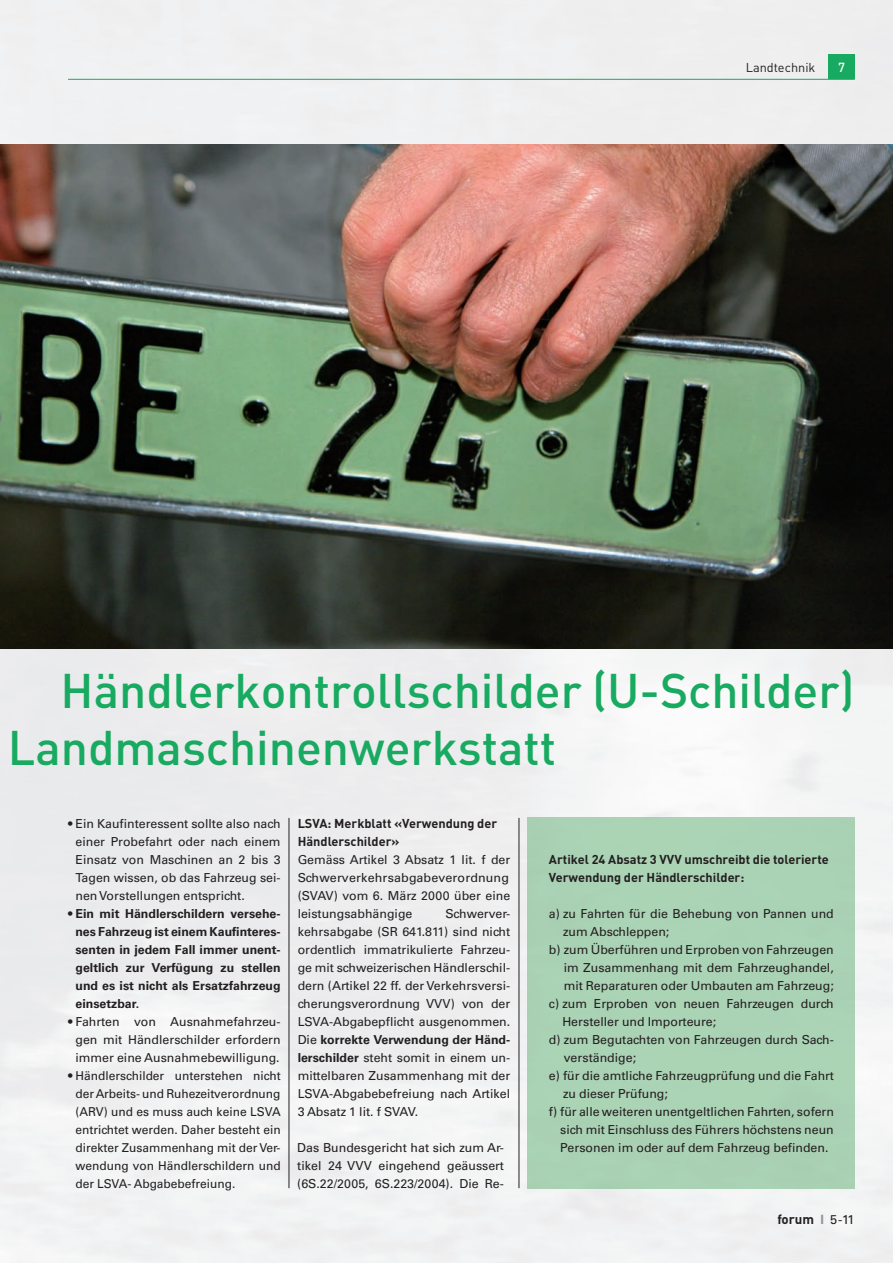
<style>
.page{position:relative;width:893px;height:1263px;background:#fff}
.page>*{position:absolute;margin:0;border:0;box-sizing:border-box;transform-origin:0 0}
.t1{font:500 48px/57px "DIN";color:#18aa60}
.t2{font:700 13.35px "DIN";color:#231f20}
.t3{font:500 13.05px "DIN";color:#fff}
.t4{font:700 12.75px/18px "DIN";color:#231f20}
.t5{font:12.75px "DIN";color:#231f20}
.t6{font:12.3px/18px "Univers";color:#231f20;text-align:justify}
.t7{font:700 12.3px/18px "Univers";color:#231f20;text-align:justify}
.t8{font:12.15px/18px "Univers";color:#231f20;text-align:justify}
.s1{font-size:12.3px}
.s2{font-weight:700}
.s3{font-family:"Univers";font-size:12.75px;color:#939598}
.s4{font-family:"Univers";font-weight:400;font-size:12.75px}
</style>
<div class="page">
<img style="left:0;top:0;width:855px;height:843px">
<div style="left:855px;top:0;width:38px;height:1263px;background:#f3f4f4"></div>
<div style="left:806px;top:843px;width:51px;height:420px;background:#f2f3f4"></div>
<hr style="left:519px;top:818px;width:1px;height:370px;background:#231f20">
<hr style="left:289px;top:818px;width:1px;height:370px;background:#231f20">
<div style="left:527px;top:818px;width:328px;height:370px;background:#aad2b4"></div>
<div style="left:828px;top:54px;width:27px;height:25px;background:#18aa60"></div>
<hr style="left:68px;top:79px;width:787px;height:1px;background:#18aa60">
<img style="left:0;top:144px;width:893px;height:504px">
<p class="t5" style="left:746px;top:59px;width:71px">Landtechnik</p>
<p class="t3" style="left:838px;top:59px;width:8px">7</p>
<h1 class="t1" style="left:8px;top:661px;width:848px;text-indent:53px">Händlerkontrollschilder (U-Schilder)<br>Landmaschinenwerkstatt</h1>
<p class="t6" style="left:75px;top:815px;width:207px;text-indent:-7px">• Ein Kaufinteressent sollte also nach einer Probefahrt oder nach einem Einsatz von Maschinen an 2 bis 3<br>Tagen wissen, ob das Fahrzeug sei&shy;nen Vorstellungen entspricht.</p>
<p class="t7" style="left:75px;top:905px;width:207px;text-indent:-7px">• Ein mit Händlerschildern versehe&shy;nes Fahrzeug ist einem Kaufinteres&shy;senten in jedem Fall immer unent&shy;geltlich zur Verfügung zu stellen und es ist nicht als Ersatzfahrzeug einsetzbar.</p>
<p class="t6" style="left:75px;top:1013px;width:207px;text-indent:-7px">• Fahrten von Ausnahmefahrzeu&shy;gen mit Händlerschilder erfordern immer eine Ausnahmebewilligung.</p>
<p class="t8" style="left:75px;top:1067px;width:207px;text-indent:-7px"><span class="s1">•</span> Händlerschilder unterstehen nicht der Arbeits- und Ruhezeitverordnung (ARV) und es muss auch keine LSVA entrichtet werden. Daher besteht ein direkter Zusammenhang mit der Ver&shy;wendung von Händlerschildern und der LSVA- Abgabebefreiung.</p>
<p class="t4" style="left:298px;top:814px;width:201px">LSVA: Merkblatt «Verwendung der<br>Händlerschilder»</p>
<p class="t6" style="left:298px;top:851px;width:214px">Gemäss Artikel 3 Absatz 1 lit. f der Schwerverkehrsabgabeverordnung (SVAV) vom 6. März 2000 über eine leistungsabhängige</p>
<p class="t6" style="left:298px;top:905px;width:214px;text-indent:148px">Schwerver&shy;kehrsabgabe (SR 641.811) sind nicht ordentlich immatrikulierte Fahrzeu&shy;ge mit schweizerischen Händlerschil&shy;dern (Artikel 22 ff. der Verkehrsversi&shy;cherungsverordnung VVV) von der LSVA-Abgabepflicht ausgenommen.<br>Die <span class="s2">korrekte Verwendung der Händ&shy;lerschilder</span> steht somit in einem un&shy;mittelbaren Zusammenhang mit der LSVA-Abgabebefreiung nach Artikel 3 Absatz 1 lit. f SVAV.</p>
<p class="t6" style="left:297px;top:1139px;width:208px">Das Bundesgericht hat sich zum Ar&shy;tikel 24 VVV eingehend geäussert (6S.22/2005, 6S.223/2004). Die Re-</p>
<p class="t4" style="left:549px;top:850px;width:281px">Artikel 24 Absatz 3 VVV umschreibt die tolerierte<br>Verwendung der Händlerschilder:</p>
<p class="t6" style="left:549px;top:905px;width:286px">a) zu Fahrten für die Behebung von Pannen und</p>
<p class="t6" style="left:563px;top:923px;width:108px">zum Abschleppen;</p>
<p class="t6" style="left:549px;top:941px;width:286px">b) zum Überführen und Erproben von Fahrzeugen</p>
<p class="t6" style="left:564px;top:959px;width:272px">im Zusammenhang mit dem Fahrzeughandel,</p>
<p class="t6" style="left:564px;top:977px;width:272px">mit Reparaturen oder Umbauten am Fahrzeug;</p>
<p class="t6" style="left:549px;top:995px;width:286px">c) zum Erproben von neuen Fahrzeugen durch</p>
<p class="t6" style="left:562px;top:1013px;width:155px">Hersteller und Importeure;</p>
<p class="t6" style="left:549px;top:1031px;width:286px">d) zum Begutachten von Fahrzeugen durch Sach-</p>
<p class="t6" style="left:564px;top:1049px;width:74px">verständige;</p>
<p class="t6" style="left:549px;top:1067px;width:286px">e) für die amtliche Fahrzeugprüfung und die Fahrt</p>
<p class="t6" style="left:563px;top:1085px;width:106px">zu dieser Prüfung;</p>
<p class="t6" style="left:549px;top:1103px;width:287px">f) für alle weiteren unentgeltlichen Fahrten, sofern</p>
<p class="t6" style="left:560px;top:1121px;width:275px">sich mit Einschluss des Führers höchstens neun</p>
<p class="t6" style="left:560px;top:1139px;width:270px">Personen im oder auf dem Fahrzeug befinden.</p>
<p class="t2" style="left:777px;top:1210px;width:79px">forum <span class="s3">I</span> <span class="s4">5-11</span></p>
</div>
